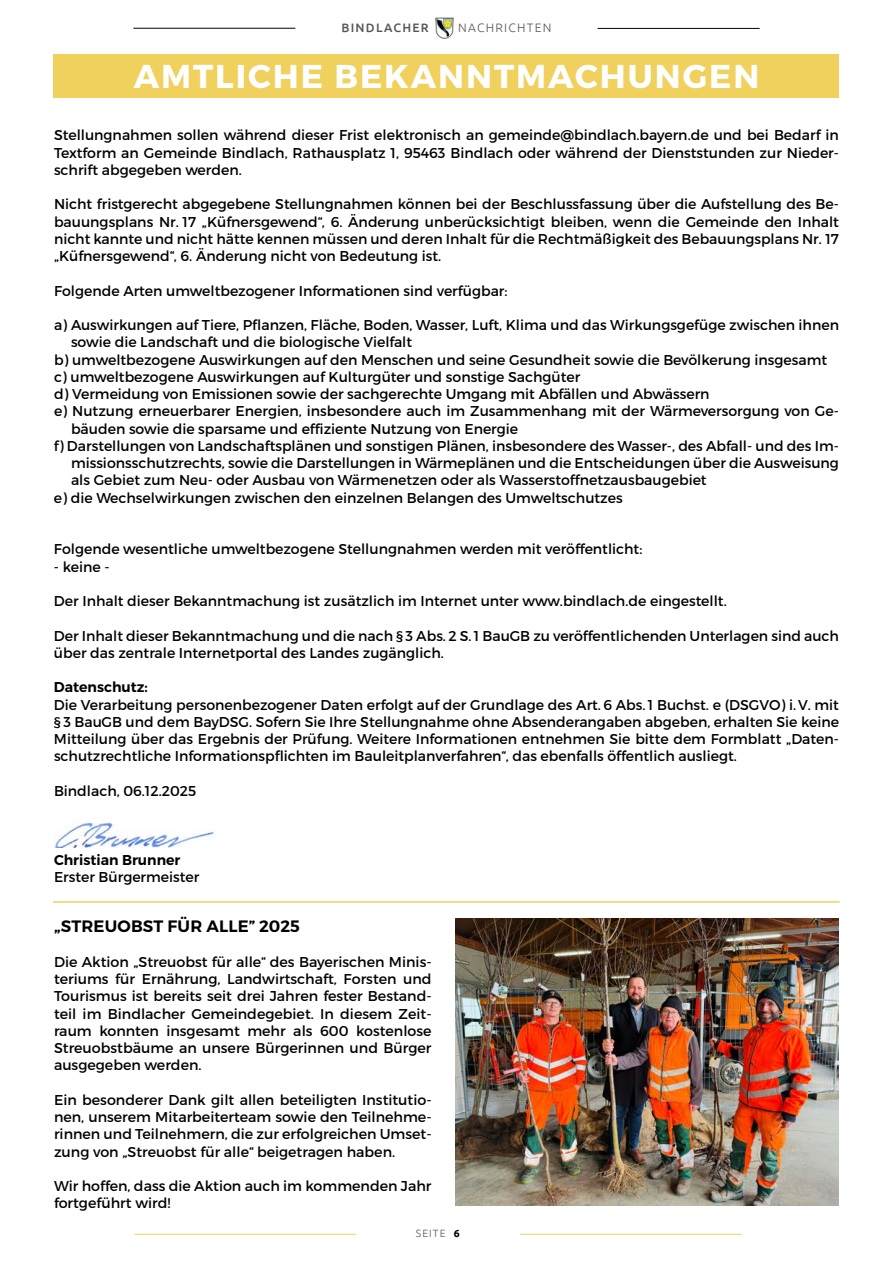
<style>
.page{position:relative;width:893px;height:1263px;background:#fff}
.page>*{position:absolute;margin:0;border:0;box-sizing:border-box;transform-origin:0 0}
.t1{font:700 33px "Montserrat";letter-spacing:.06em;color:#fff}
.t2{font:600 16.5px "Montserrat";letter-spacing:.01em;color:#000}
.t3{font:14.25px/17.2px "Montserrat";color:#000;text-align:justify}
.t4{font:600 14.25px "Montserrat";color:#000}
.t5{font:300 12.3px "Ubuntu";letter-spacing:.1em;color:#575756}
.t6{font:500 12.3px "Ubuntu";letter-spacing:.1em;color:#575756}
.t7{font:300 10.5px "Ubuntu";letter-spacing:.1em;color:#575756}
.s1{font-weight:700;color:#000}
</style>
<div class="page">
<div style="left:53px;top:54px;width:786px;height:44px;background:#f0d15d"></div>
<img style="left:54px;top:822px;width:160px;height:26px">
<img style="left:456px;top:919px;width:382px;height:287px">
<hr style="left:53px;top:901px;width:787px;height:2px;background:#f0d15d">
<hr style="left:133px;top:28px;width:162px;height:1px;background:#000">
<hr style="left:598px;top:28px;width:162px;height:1px;background:#000">
<img style="left:435px;top:18px;width:18px;height:20px">
<hr style="left:134px;top:1234px;width:222px;height:1px;background:#f0d15d">
<hr style="left:520px;top:1234px;width:222px;height:1px;background:#f0d15d">
<p class="t6" style="left:341px;top:20px;width:89px">BINDLACHER</p>
<p class="t5" style="left:458px;top:21px;width:95px">NACHRICHTEN</p>
<h1 class="t1" style="left:134px;top:55px;width:627px">AMTLICHE BEKANNTMACHUNGEN</h1>
<p class="t3" style="left:54px;top:127px;width:786px">Stellungnahmen sollen während dieser Frist elektronisch an gemeinde@bindlach.bayern.de und bei Bedarf in Textform an Gemeinde Bindlach, Rathausplatz 1, 95463 Bindlach oder während der Dienststunden zur Nieder&shy;schrift abgegeben werden.</p>
<p class="t3" style="left:54px;top:196px;width:786px">Nicht fristgerecht abgegebene Stellungnahmen können bei der Beschlussfassung über die Aufstellung des Be&shy;bauungsplans Nr. 17 „Küfnersgewend“, 6. Änderung unberücksichtigt bleiben, wenn die Gemeinde den Inhalt nicht kannte und nicht hätte kennen müssen und deren Inhalt für die Rechtmäßigkeit des Bebauungsplans Nr. 17 „Küfnersgewend“, 6. Änderung nicht von Bedeutung ist.</p>
<p class="t3" style="left:54px;top:282px;width:455px">Folgende Arten umweltbezogener Informationen sind verfügbar:</p>
<p class="t3" style="left:54px;top:316px;width:786px">a) Auswirkungen auf Tiere, Pflanzen, Fläche, Boden, Wasser, Luft, Klima und das Wirkungsgefüge zwischen ihnen</p>
<p class="t3" style="left:71px;top:334px;width:343px">sowie die Landschaft und die biologische Vielfalt</p>
<p class="t3" style="left:54px;top:351px;width:775px">b) umweltbezogene Auswirkungen auf den Menschen und seine Gesundheit sowie die Bevölkerung insgesamt</p>
<p class="t3" style="left:54px;top:368px;width:528px">c) umweltbezogene Auswirkungen auf Kulturgüter und sonstige Sachgüter</p>
<p class="t3" style="left:54px;top:385px;width:657px">d) Vermeidung von Emissionen sowie der sachgerechte Umgang mit Abfällen und Abwässern</p>
<p class="t3" style="left:54px;top:403px;width:786px">e) Nutzung erneuerbarer Energien, insbesondere auch im Zusammenhang mit der Wärmeversorgung von Ge-</p>
<p class="t3" style="left:71px;top:420px;width:449px">bäuden sowie die sparsame und effiziente Nutzung von Energie</p>
<p class="t3" style="left:54px;top:437px;width:786px">f) Darstellungen von Landschaftsplänen und sonstigen Plänen, insbesondere des Wasser-, des Abfall- und des Im-</p>
<p class="t3" style="left:71px;top:454px;width:769px">missionsschutzrechts, sowie die Darstellungen in Wärmeplänen und die Entscheidungen über die Ausweisung</p>
<p class="t3" style="left:71px;top:472px;width:637px">als Gebiet zum Neu- oder Ausbau von Wärmenetzen oder als Wasserstoffnetzausbaugebiet</p>
<p class="t3" style="left:54px;top:489px;width:570px">e) die Wechselwirkungen zwischen den einzelnen Belangen des Umweltschutzes</p>
<p class="t3" style="left:54px;top:541px;width:590px">Folgende wesentliche umweltbezogene Stellungnahmen werden mit veröffentlicht:</p>
<p class="t3" style="left:54px;top:558px;width:57px">- keine -</p>
<p class="t3" style="left:54px;top:592px;width:674px">Der Inhalt dieser Bekanntmachung ist zusätzlich im Internet unter www.bindlach.de eingestellt.</p>
<p class="t3" style="left:54px;top:627px;width:786px">Der Inhalt dieser Bekanntmachung und die nach § 3 Abs. 2 S. 1 BauGB zu veröffentlichenden Unterlagen sind auch über das zentrale Internetportal des Landes zugänglich.</p>
<p class="t4" style="left:54px;top:678px;width:95px">Datenschutz:</p>
<p class="t3" style="left:54px;top:696px;width:786px">Die Verarbeitung personenbezogener Daten erfolgt auf der Grundlage des Art. 6 Abs. 1 Buchst. e (DSGVO) i.V. mit § 3 BauGB und dem BayDSG. Sofern Sie Ihre Stellungnahme ohne Absenderangaben abgeben, erhalten Sie keine Mitteilung über das Ergebnis der Prüfung. Weitere Informationen entnehmen Sie bitte dem Formblatt „Daten&shy;schutzrechtliche Informationspflichten im Bauleitplanverfahren“, das ebenfalls öffentlich ausliegt.</p>
<p class="t3" style="left:54px;top:782px;width:144px">Bindlach, 06.12.2025</p>
<p class="t4" style="left:54px;top:851px;width:128px">Christian Brunner</p>
<p class="t3" style="left:54px;top:868px;width:147px">Erster Bürgermeister</p>
<p class="t2" style="left:54px;top:916px;width:248px">„STREUOBST FÜR ALLE” 2025</p>
<p class="t3" style="left:54px;top:953px;width:379px">Die Aktion „Streuobst für alle“ des Bayerischen Minis&shy;teriums für Ernährung, Landwirtschaft, Forsten und Tourismus ist bereits seit drei Jahren fester Bestand&shy;teil im Bindlacher Gemeindegebiet. In diesem Zeit&shy;raum konnten insgesamt mehr als 600 kostenlose Streuobstbäume an unsere Bürgerinnen und Bürger ausgegeben werden.</p>
<p class="t3" style="left:54px;top:1091px;width:379px">Ein besonderer Dank gilt allen beteiligten Institutio&shy;nen, unserem Mitarbeiterteam sowie den Teilnehme&shy;rinnen und Teilnehmern, die zur erfolgreichen Umset&shy;zung von „Streuobst für alle“ beigetragen haben.</p>
<p class="t3" style="left:54px;top:1177px;width:379px">Wir hoffen, dass die Aktion auch im kommenden Jahr fortgeführt wird!</p>
<p class="t7" style="left:416px;top:1227px;width:45px">SEITE <span class="s1">6</span></p>
</div>
